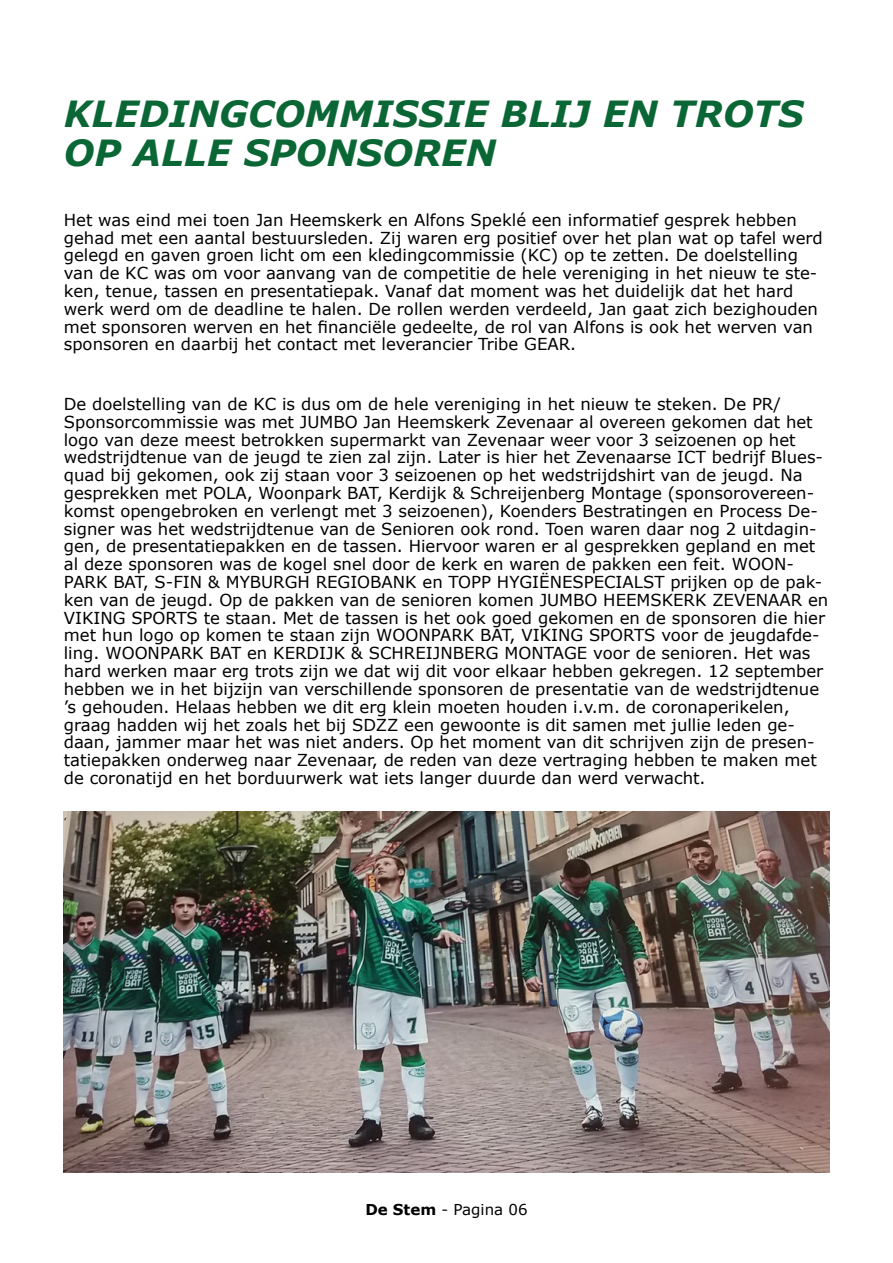
<style>
.page{position:relative;width:893px;height:1263px;background:#fff}
.page>*{position:absolute;margin:0;border:0;box-sizing:border-box;transform-origin:0 0}
.t1{font:italic 700 36px/38.8px "Verdana";color:#0a6735}
.t2{font:16.5px/17.9px "Verdana";color:#000}
.t3{font:15px "Verdana";color:#000}
.s1{font-weight:700}
</style>
<div class="page">
<img style="left:64px;top:811px;width:765px;height:361px">
<h1 class="t1" style="left:64px;top:95px;width:741px">KLEDINGCOMMISSIE BLIJ EN TROTS<br>OP ALLE SPONSOREN</h1>
<p class="t2" style="left:64px;top:211px;width:761px">Het was eind mei toen Jan Heemskerk en Alfons Speklé een informatief gesprek hebben gehad met een aantal bestuursleden. Zij waren erg positief over het plan wat op tafel werd gelegd en gaven groen licht om een kledingcommissie (KC) op te zetten. De doelstelling van de KC was om voor aanvang van de competitie de hele vereniging in het nieuw te ste&shy;ken, tenue, tassen en presentatiepak. Vanaf dat moment was het duidelijk dat het hard werk werd om de deadline te halen. De rollen werden verdeeld, Jan gaat zich bezighouden met sponsoren werven en het financiële gedeelte, de rol van Alfons is ook het werven van sponsoren en daarbij het contact met leverancier Tribe GEAR.</p>
<p class="t2" style="left:64px;top:395px;width:766px">De doelstelling van de KC is dus om de hele vereniging in het nieuw te steken. De PR/ Sponsorcommissie was met JUMBO Jan Heemskerk Zevenaar al overeen gekomen dat het logo van deze meest betrokken supermarkt van Zevenaar weer voor 3 seizoenen op het wedstrijdtenue van de jeugd te zien zal zijn. Later is hier het Zevenaarse ICT bedrijf Blues&shy;quad bij gekomen, ook zij staan voor 3 seizoenen op het wedstrijdshirt van de jeugd. Na gesprekken met POLA, Woonpark BAT, Kerdijk &amp; Schreijenberg Montage (sponsorovereen&shy;komst opengebroken en verlengt met 3 seizoenen), Koenders Bestratingen en Process De&shy;signer was het wedstrijdtenue van de Senioren ook rond. Toen waren daar nog 2 uitdagin&shy;gen, de presentatiepakken en de tassen. Hiervoor waren er al gesprekken gepland en met al deze sponsoren was de kogel snel door de kerk en waren de pakken een feit. WOON-PARK BAT, S-FIN &amp; MYBURGH REGIOBANK en TOPP HYGIËNESPECIALST prijken op de pak&shy;ken van de jeugd. Op de pakken van de senioren komen JUMBO HEEMSKERK ZEVENAAR en VIKING SPORTS te staan. Met de tassen is het ook goed gekomen en de sponsoren die hier met hun logo op komen te staan zijn WOONPARK BAT, VIKING SPORTS voor de jeugdafde&shy;ling. WOONPARK BAT en KERDIJK &amp; SCHREIJNBERG MONTAGE voor de senioren. Het was hard werken maar erg trots zijn we dat wij dit voor elkaar hebben gekregen. 12 september hebben we in het bijzijn van verschillende sponsoren de presentatie van de wedstrijdtenue ’s gehouden. Helaas hebben we dit erg klein moeten houden i.v.m. de coronaperikelen, graag hadden wij het zoals het bij SDZZ een gewoonte is dit samen met jullie leden ge&shy;daan, jammer maar het was niet anders. Op het moment van dit schrijven zijn de presen&shy;tatiepakken onderweg naar Zevenaar, de reden van deze vertraging hebben te maken met de coronatijd en het borduurwerk wat iets langer duurde dan werd verwacht.</p>
<p class="t3" style="left:365px;top:1200px;width:164px"><span class="s1">De Stem</span> - Pagina 06</p>
</div>
